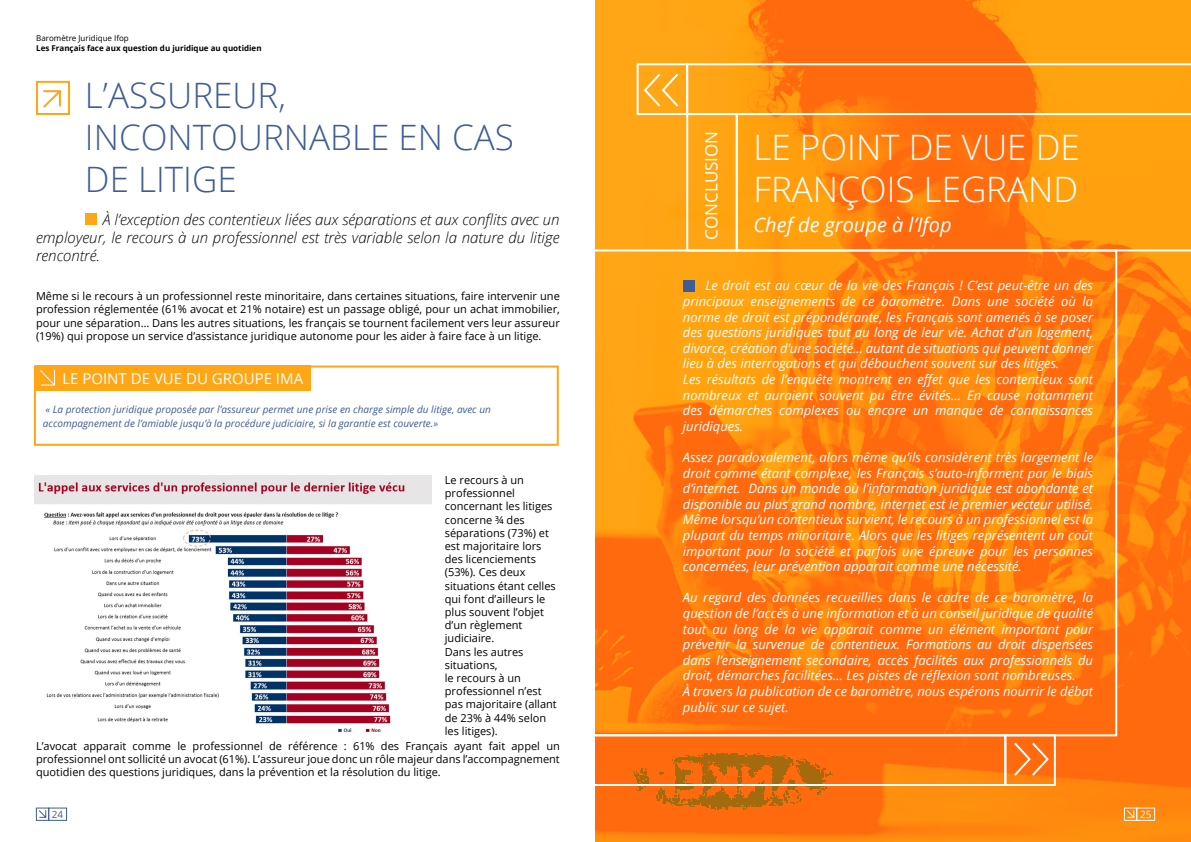
<style>
.page{position:relative;width:1191px;height:842px;background:#fff}
.page>*{position:absolute;margin:0;border:0;box-sizing:border-box;transform-origin:0 0}
.t1{font:300 35px/42px "Open Sans";color:#3f5c94}
.t2{font:300 35px/42px "Open Sans";color:#fff}
.t3{font:italic 20px "Open Sans";color:#fff}
.t4{font:17px "Open Sans";color:#fff}
.t5{font:italic 300 15px/18px "Open Sans";color:#000;text-align:justify}
.t6{font:15px "Open Sans";color:#fff}
.t7{font:italic 13px/15.6px "Open Sans";color:#fff}
.t8{font:11px/13.2px "Open Sans";color:#000;text-align:justify}
.t9{font:italic 10px/14px "Open Sans";color:#3f5c94}
.t10{font:10px "Open Sans";color:#3f5c94}
.t11{font:10px "Open Sans";color:#fff}
.t12{font:700 8px "Open Sans";color:#000}
.t13{font:8px "Open Sans";color:#000}
</style>
<div class="page">
<svg style="left:39px;top:810px;width:8px;height:8px"></svg>
<div style="left:36px;top:808px;width:13px;height:13px;border:1px solid #3f5c94"></div>
<div style="left:48px;top:808px;width:19px;height:13px;border:1px solid #3f5c94"></div>
<img style="left:595px;top:0;width:596px;height:842px">
<svg style="left:1126px;top:810px;width:8px;height:8px"></svg>
<div style="left:1124px;top:808px;width:13px;height:13px;border:1px solid #fff"></div>
<div style="left:1136px;top:808px;width:19px;height:13px;border:1px solid #fff"></div>
<svg style="left:43px;top:90px;width:18px;height:18px"></svg>
<div style="left:36px;top:81px;width:34px;height:34px;border:2px solid #ffa617"></div>
<div style="left:85px;top:213px;width:12px;height:11px;background:#ffa617"></div>
<svg style="left:642px;top:71px;width:38px;height:38px"></svg>
<svg style="left:1012px;top:740px;width:38px;height:38px"></svg>
<div style="left:636px;top:63px;width:52px;height:52px;border:2px solid #fff"></div>
<svg style="left:686px;top:63px;width:505px;height:50px;background:#ff8c19"></svg>
<div style="left:587px;top:734px;width:419px;height:52px;border:2px solid #fff"></div>
<svg style="left:738px;top:113px;width:453px;height:138px;background:#ff8f14"></svg>
<div style="left:686px;top:113px;width:52px;height:138px;border:2px solid #fff"></div>
<div style="left:1004px;top:734px;width:51px;height:52px;border:2px solid #fff"></div>
<div style="left:683px;top:280px;width:11px;height:12px;background:#3f5c94"></div>
<img style="left:34px;top:476px;width:397px;height:256px">
<div style="left:35px;top:366px;width:276px;height:25px;background:#ffa617"></div>
<div style="left:34px;top:366px;width:525px;height:80px;border:2px solid #ffa617"></div>
<svg style="left:40px;top:369px;width:16px;height:17px"></svg>
<p class="t13" style="left:36px;top:33px;width:94px">Baromètre Juridique Ifop</p>
<p class="t12" style="left:36px;top:42px;width:227px">Les Français face aux question du juridique au quotidien</p>
<h1 class="t1" style="left:85px;top:73px;width:430px">L’ASSUREUR,<br>INCONTOURNABLE EN CAS<br>DE LITIGE</h1>
<p class="t5" style="left:36px;top:210px;width:525px;text-indent:67px">À l’exception des contentieux liées aux séparations et aux conflits avec un employeur, le recours à un professionnel est très variable selon la nature du litige rencontré.</p>
<p class="t8" style="left:36px;top:289px;width:525px">Même si le recours à un professionnel reste minoritaire, dans certaines situations, faire intervenir une profession réglementée (61% avocat et 21% notaire) est un passage obligé, pour un achat immobilier, pour une séparation… Dans les autres situations, les français se tournent facilement vers leur assureur (19%) qui propose un service d’assistance juridique autonome pour les aider à faire face à un litige.</p>
<p class="t6" style="left:62px;top:369px;width:242px">LE POINT DE VUE DU GROUPE IMA</p>
<p class="t9" style="left:43px;top:402px;width:449px">« La protection juridique proposée par l’assureur permet une prise en charge simple du litige, avec un accompagnement de l’amiable jusqu’à la procédure judiciaire, si la garantie est couverte.»</p>
<p class="t8" style="left:445px;top:473px;width:114px;text-align:left">Le recours à un professionnel concernant les litiges concerne ¾ des séparations (73%) et est majoritaire lors des licenciements (53%). Ces deux situations étant celles qui font d’ailleurs le plus souvent l’objet d’un règlement judiciaire.<br>Dans les autres situations,<br>le recours à un professionnel n’est pas majoritaire (allant de 23% à 44% selon les litiges).</p>
<p class="t8" style="left:36px;top:739px;width:525px">L’avocat apparait comme le professionnel de référence : 61% des Français ayant fait appel un professionnel ont sollicité un avocat (61%). L’assureur joue donc un rôle majeur dans l’accompagnement quotidien des questions juridiques, dans la prévention et la résolution du litige.</p>
<p class="t10" style="left:52px;top:807px;width:13px">24</p>
<h3 class="t4" style="left:699px;top:240px;width:110px;rotate:-90deg">CONCLUSION</h3>
<h1 class="t2" style="left:753px;top:125px;width:328px">LE POINT DE VUE DE<br>FRANÇOIS LEGRAND</h1>
<h2 class="t3" style="left:753px;top:211px;width:199px">Chef de groupe à l’Ifop</h2>
<p class="t7" style="left:683px;top:277px;width:412px;text-indent:23px">Le droit est au cœur de la vie des Français ! C’est peut-être un des principaux enseignements de ce baromètre. Dans une société où la norme de droit est prépondérante, les Français sont amenés à se poser des questions juridiques tout au long de leur vie. Achat d’un logement, divorce, création d’une société… autant de situations qui peuvent donner lieu à des interrogations et qui débouchent souvent sur des litiges.<br>Les résultats de l’enquête montrent en effet que les contentieux sont nombreux et auraient souvent pu être évités… En cause notamment des démarches complexes ou encore un manque de connaissances juridiques.</p>
<p class="t7" style="left:683px;top:449px;width:412px;text-align:justify">Assez paradoxalement, alors même qu’ils considèrent très largement le droit comme étant complexe, les Français s’auto-informent par le biais d’internet. Dans un monde où l’information juridique est abondante et disponible au plus grand nombre, internet est le premier vecteur utilisé.<br>Même lorsqu’un contentieux survient, le recours à un professionnel est la plupart du temps minoritaire. Alors que les litiges représentent un coût important pour la société et parfois une épreuve pour les personnes concernées, leur prévention apparait comme une nécessité.</p>
<p class="t7" style="left:683px;top:589px;width:412px">Au regard des données recueillies dans le cadre de ce baromètre, la question de l’accès à une information et à un conseil juridique de qualité tout au long de la vie apparait comme un élément important pour prévenir la survenue de contentieux. Formations au droit dispensées dans l’enseignement secondaire, accès facilités aux professionnels du droit, démarches facilitées… Les pistes de réflexion sont nombreuses.<br>À travers la publication de ce baromètre, nous espérons nourrir le débat public sur ce sujet.</p>
<p class="t11" style="left:1140px;top:807px;width:13px">25</p>
</div>
